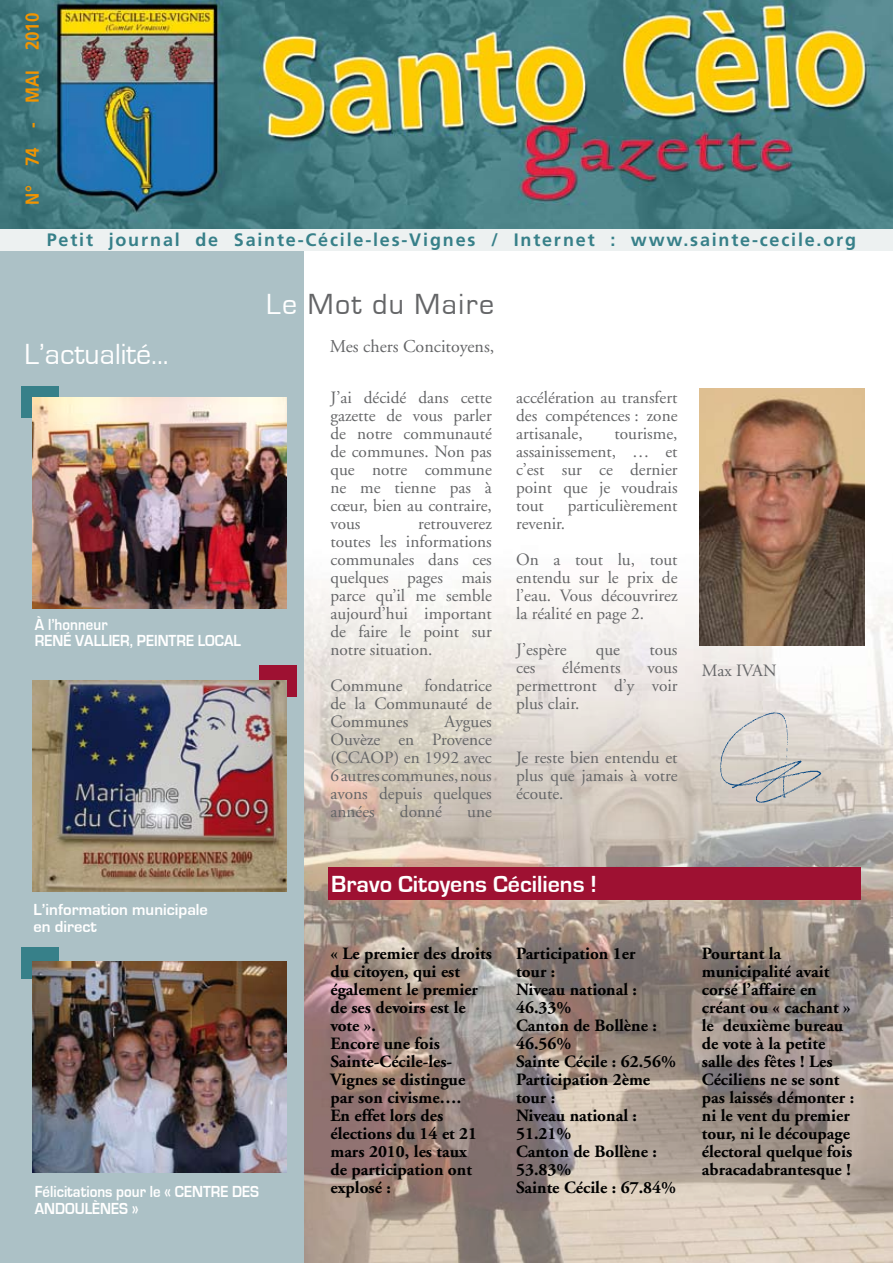
<style>
.page{position:relative;width:893px;height:1263px;background:#fff}
.page>*{position:absolute;margin:0;border:0;box-sizing:border-box;transform-origin:0 0}
.t1{font:30px "Eurostile";color:#fff}
.t2{font:30px "Eurostile";letter-spacing:.05em;color:#646567}
.t3{font:700 24px "Eurostile";color:#fff}
.t4{font:700 18.75px "Frutiger";color:#f29400;scale:.9 1}
.t5{font:700 18px "Frutiger";letter-spacing:.1em;color:#378089}
.t6{font:18px "Adobe Garamond";color:#646567}
.t7{font:17.25px/18px "Adobe Garamond";color:#646567;text-align:justify}
.t8{font:700 17.25px/18px "Adobe Garamond";color:#000}
.t9{font:700 16.5px/16.5px "Eurostile";color:#fff;scale:.9 1}
.t10{font:700 16.5px/16.5px "Eurostile";color:#fff}
.s1{color:#fff}
</style>
<div class="page">
<img style="left:303px;top:478px;width:590px;height:785px">
<img style="left:719px;top:711px;width:104px;height:94px">
<div style="left:0;top:251px;width:303px;height:1012px;background:#acc1c6"></div>
<img style="left:0;top:0;width:893px;height:230px">
<div style="left:0;top:230px;width:893px;height:21px;background:#edf1f1"></div>
<div style="left:21px;top:386px;width:37px;height:31px;background:#378089"></div>
<img style="left:33px;top:398px;width:253px;height:211px">
<div style="left:259px;top:665px;width:37px;height:31px;background:#9e1132"></div>
<img style="left:699px;top:388px;width:165px;height:257px">
<div style="left:21px;top:947px;width:37px;height:31px;background:#378089"></div>
<img style="left:33px;top:961px;width:253px;height:211px">
<img style="left:33px;top:680px;width:253px;height:211px">
<div style="left:328px;top:867px;width:533px;height:33px;background:#9e1132"></div>
<p class="t4" style="left:21px;top:204px;width:215px;rotate:-90deg">N° 74 - MAI 2010</p>
<p class="t5" style="left:47px;top:230px;width:811px">Petit journal de Sainte-Cécile-les-Vignes / Internet : www.sainte-cecile.org</p>
<h1 class="t2" style="left:266px;top:288px;width:230px"><span class="s1">Le</span> Mot du Maire</h1>
<h1 class="t1" style="left:24px;top:338px;width:146px">L’actualité...</h1>
<p class="t6" style="left:330px;top:336px;width:166px">Mes chers Concitoyens,</p>
<p class="t9" style="left:35px;top:616px;width:230px">À l’honneur<br>René Vallier, peintre local</p>
<p class="t7" style="left:330px;top:389px;width:163px">J’ai décidé dans cette gazette de vous parler de notre communauté de communes. Non pas que notre commune ne me tienne pas à cœur, bien au contraire, vous</p>
<p class="t7" style="left:330px;top:515px;width:163px;text-indent:88px">retrouverez toutes les informations communales dans ces quelques pages mais parce qu’il me semble aujourd’hui important de faire le point sur notre situation.</p>
<p class="t7" style="left:330px;top:677px;width:74px">Commune</p>
<p class="t7" style="left:330px;top:677px;width:163px;text-indent:94px">fondatrice de la Communauté de Communes</p>
<p class="t7" style="left:330px;top:713px;width:163px;text-indent:114px">Aygues Ouvèze en Provence (CCAOP) en 1992 avec 6 autres communes, nous avons depuis quelques années</p>
<p class="t7" style="left:400px;top:803px;width:44px">donné</p>
<p class="t7" style="left:467px;top:803px;width:26px">une</p>
<p class="t7" style="left:516px;top:389px;width:163px">accélération au transfert des compétences : zone artisanale,</p>
<p class="t7" style="left:516px;top:425px;width:163px;text-indent:98px">tourisme, assainissement, … et c’est sur ce dernier point que je voudrais tout</p>
<p class="t7" style="left:568px;top:497px;width:111px">particulièrement</p>
<p class="t7" style="left:516px;top:506px;width:163px;line-height:36px">revenir.<br>On a tout lu, tout</p>
<p class="t7" style="left:516px;top:569px;width:163px">entendu sur le prix de l’eau. Vous découvrirez la réalité en page 2.</p>
<p class="t7" style="left:516px;top:641px;width:52px">J’espère</p>
<p class="t7" style="left:596px;top:641px;width:26px">que</p>
<p class="t7" style="left:649px;top:641px;width:30px">tous</p>
<p class="t7" style="left:516px;top:659px;width:21px">ces</p>
<p class="t7" style="left:562px;top:659px;width:60px">éléments</p>
<p class="t7" style="left:516px;top:659px;width:163px;text-indent:131px">vous permettront d’y voir plus clair.</p>
<p class="t7" style="left:516px;top:749px;width:163px">Je reste bien entendu et plus que jamais à votre écoute.</p>
<p class="t10" style="left:34px;top:902px;width:176px">L’information municipale en direct</p>
<h2 class="t3" style="left:331px;top:871px;width:267px">Bravo Citoyens Céciliens !</h2>
<p class="t7" style="left:702px;top:662px;width:76px">Max IVAN</p>
<p class="t9" style="left:35px;top:1183px;width:251px">Félicitations pour le « centre des<br>Andoulènes »</p>
<p class="t8" style="left:330px;top:944px;width:163px">« Le premier des droits du citoyen, qui est également le premier de ses devoirs est le vote ».<br>Encore une fois<br>Sainte-Cécile-les-<br>Vignes se distingue par son civisme….<br>En effet lors des élections du 14 et 21 mars 2010, les taux<br>de participation ont explosé :</p>
<p class="t8" style="left:516px;top:944px;width:161px">Participation 1er<br>tour :<br>Niveau national :<br>46.33%<br>Canton de Bollène :<br>46.56%<br>Sainte Cécile : 62.56%<br>Participation 2ème tour :<br>Niveau national :<br>51.21%<br>Canton de Bollène :<br>53.83%<br>Sainte Cécile : 67.84%</p>
<p class="t8" style="left:702px;top:944px;width:154px">Pourtant la municipalité avait corsé l’affaire en créant ou « cachant » le deuxième bureau de vote à la petite salle des fêtes ! Les<br>Céciliens ne se sont pas laissés démonter : ni le vent du premier tour, ni le découpage électoral quelque fois abracadabrantesque !</p>
</div>
